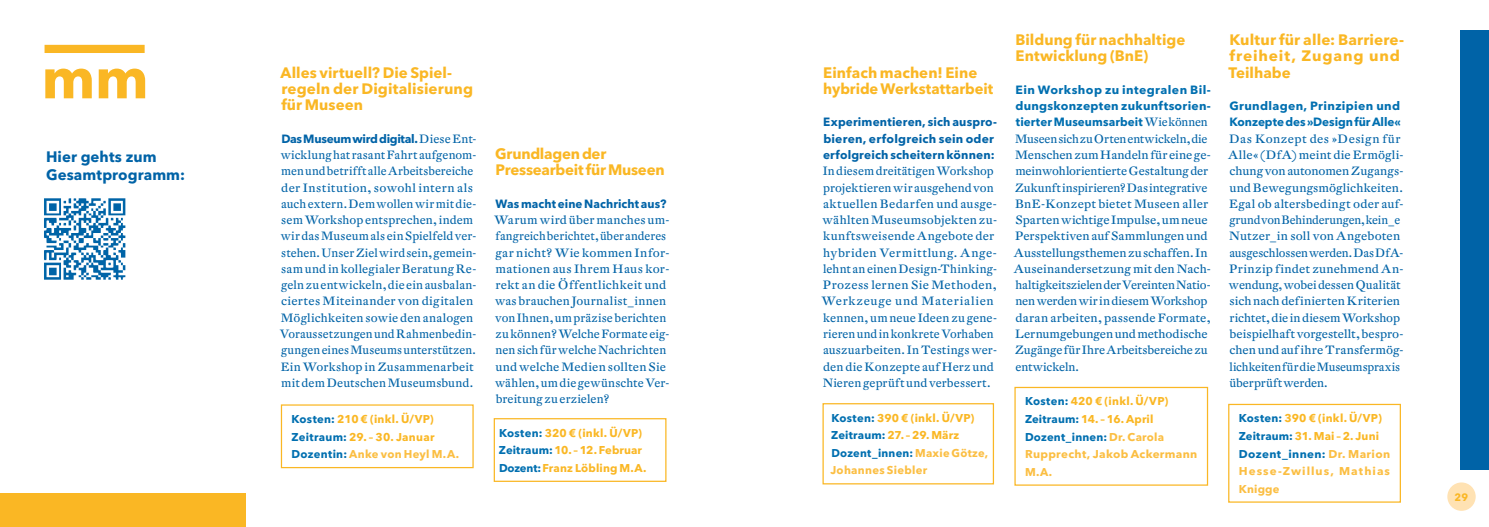
<style>
.page{position:relative;width:1489px;height:527px;background:#fff}
.page>*{position:absolute;margin:0;border:0;box-sizing:border-box;transform-origin:0 0}
.t1{font:700 58px "Avenir Next LT Pro";color:#fab724}
.t2{font:700 15px/16.2px "Avenir Next LT Pro";letter-spacing:.005em;color:#fab724}
.t3{font:700 15px/16.2px "Avenir Next LT Pro";letter-spacing:-.015em;color:#fab724}
.t4{font:700 15px/18.1px "Avenir Next LT Pro";letter-spacing:.005em;color:#0063a7}
.t5{font:11.88px/16.2px "DTL Fleischmann ST";letter-spacing:.005em;color:#0063a7}
.t6{font:700 11.88px/16.2px "Avenir Next LT Pro";letter-spacing:.02em;color:#006fb0}
.t7{font:700 11.88px/16.2px "Avenir Next LT Pro";letter-spacing:.015em;color:#0063a7}
.t8{font:700 11.88px "Avenir Next LT Pro";letter-spacing:-.025em;color:#0063a7}
.t9{font:700 11.25px/17.5px "Avenir Next LT Pro";letter-spacing:.025em;color:#fbbe42}
.t10{font:700 11.25px/17.5px "Avenir Next LT Pro";letter-spacing:.02em;color:#fab724}
.t11{font:700 11.25px/17.5px "Avenir Next LT Pro";letter-spacing:.025em;color:#006fb0}
.t12{font:700 10.62px "Avenir Next LT Pro";color:#fab724}
.s1{font-family:"DTL Fleischmann ST";font-weight:400}
.s2{color:#006fb0}
.s3{color:#fbbe42}
.s4{font-family:"DTL Fleischmann ST";font-weight:400;color:#0063a7}
.s5{color:#fab724}
</style>
<div class="page">
<div style="left:45px;top:45px;width:100px;height:8px;background:#fab724"></div>
<div style="left:281px;top:404px;width:192px;height:64px;border:1px solid #fab724"></div>
<div style="left:493px;top:417px;width:173px;height:64px;border:1px solid #fab724"></div>
<div style="left:822px;top:403px;width:172px;height:81px;border:1px solid #fab724"></div>
<div style="left:1227px;top:403px;width:173px;height:99px;border:1px solid #fab724"></div>
<div style="left:1014px;top:386px;width:193px;height:99px;border:1px solid #fab724"></div>
<div style="left:1459px;top:30px;width:29px;height:439px;background:#0063a7"></div>
<div style="left:0;top:493px;width:245px;height:33px;background:#fab724"></div>
<div style="left:1447px;top:482px;width:28px;height:28px;background:#ffe2b3;border-radius:50%"></div>
<img style="left:44px;top:198px;width:82px;height:82px">
<h1 class="t1" style="left:42px;top:42px;width:108px">mm</h1>
<p class="t4" style="left:46px;top:147px;width:140px">Hier gehts zum<br>Gesamtprogramm:</p>
<p class="t2" style="left:281px;top:64px;width:194px">Alles virtuell? Die Spiel&shy;regeln der Digitalisierung für Museen</p>
<p class="t8" style="left:281px;top:131px;width:196px">Das Museum wird digital. <span class="s1">Diese Ent-</span></p>
<p class="t5" style="left:280px;top:146px;width:198px">wicklung hat rasant Fahrt aufgenom&shy;men und betrifft alle Arbeitsbereiche der Institution, sowohl intern als auch extern. Dem wollen wir mit die&shy;sem Workshop entsprechen, indem wir das Museum als ein Spielfeld ver&shy;stehen. Unser Ziel wird sein, gemein&shy;sam und in kollegialer Beratung Re&shy;geln zu entwickeln, die ein ausbalan&shy;ciertes Miteinander von digitalen Möglichkeiten sowie den analogen Voraussetzungen und Rahmenbedin&shy;gungen eines Museums unterstützen.<br>Ein Workshop in Zusammenarbeit mit dem Deutschen Museumsbund.</p>
<p class="t3" style="left:495px;top:145px;width:171px">Grundlagen der<br>Pressearbeit für Museen</p>
<p class="t7" style="left:495px;top:195px;width:172px">Was macht eine Nachricht aus?</p>
<p class="t5" style="left:494px;top:211px;width:177px">Warum wird über manches um&shy;fangreich berichtet, über anderes gar nicht? Wie kommen Infor&shy;mationen aus Ihrem Haus kor&shy;rekt an die Öffentlichkeit und was brauchen Journalist_innen von Ihnen, um präzise berichten zu können? Welche Formate eig&shy;nen sich für welche Nachrichten und welche Medien sollten Sie wählen, um die gewünschte Ver&shy;breitung zu erzielen?</p>
<p class="t10" style="left:291px;top:410px;width:169px"><span class="s2">Kosten:</span> 210 € (inkl. Ü/VP)<br><span class="s2">Zeitraum:</span> 29. – 30. Januar<br><span class="s2">Dozentin:</span> <span class="s3">Anke von Heyl M.A.</span></p>
<p class="t10" style="left:499px;top:423px;width:149px"><span class="s2">Kosten:</span> 320 € (inkl. Ü/VP)<br><span class="s2">Zeitraum:</span> 10. – 12. Februar<br><span class="s2">Dozent:</span> Franz Löbling M.A.</p>
<p class="t2" style="left:823px;top:64px;width:172px">Einfach machen! Eine hybride Werkstattarbeit</p>
<p class="t7" style="left:823px;top:114px;width:175px">Experimentieren, sich auspro&shy;bieren, erfolgreich sein oder erfolgreich scheitern können:</p>
<p class="t5" style="left:821px;top:163px;width:177px">In diesem dreitätigen Workshop projektieren wir ausgehend von aktuellen Bedarfen und ausge&shy;wählten Museumsobjekten zu&shy;kunftsweisende Angebote der hybriden Vermittlung. Ange&shy;lehnt an einen Design-Thinking-<br>Prozess lernen Sie Methoden,<br>Werkzeuge und Materialien kennen, um neue Ideen zu gene&shy;rieren und in konkrete Vorhaben auszuarbeiten. In Testings wer&shy;den die Konzepte auf Herz und<br>Nieren geprüft und verbessert.</p>
<p class="t2" style="left:1015px;top:31px;width:171px">Bildung für nachhaltige<br>Entwicklung (BnE)</p>
<p class="t6" style="left:1015px;top:81px;width:197px;text-align:justify">Ein Workshop zu integralen Bil&shy;dungskonzepten zukunftsorien&shy;tierter Museumsarbeit <span class="s4">Wie können</span></p>
<p class="t5" style="left:1013px;top:130px;width:198px">Museen sich zu Orten entwickeln, die Menschen zum Handeln für eine ge&shy;meinwohlorientierte Gestaltung der Zukunft inspirieren? Das integrative BnE-Konzept bietet Museen aller Sparten wichtige Impulse, um neue Perspektiven auf Sammlungen und Ausstellungsthemen zu schaffen. In Auseinandersetzung mit den Nach&shy;haltigkeitszielen der Vereinten Natio&shy;nen werden wir in diesem Workshop daran arbeiten, passende Formate, Lernumgebungen und methodische Zugänge für Ihre Arbeitsbereiche zu entwickeln.</p>
<p class="t2" style="left:1228px;top:31px;width:177px">Kultur für alle: Barriere&shy;freiheit, Zugang und<br>Teilhabe</p>
<p class="t6" style="left:1229px;top:98px;width:173px">Grundlagen, Prinzipien und<br>Konzepte des »Design für Alle«</p>
<p class="t5" style="left:1227px;top:130px;width:177px">Das Konzept des »Design für<br>Alle« (DfA) meint die Ermögli&shy;chung von autonomen Zugangs&shy;und Bewegungsmöglichkeiten.<br>Egal ob altersbedingt oder auf&shy;grund von Behinderungen, kein_e<br>Nutzer_in soll von Angeboten ausgeschlossen werden. Das DfA-<br>Prinzip findet zunehmend An&shy;wendung, wobei dessen Qualität sich nach definierten Kriterien richtet, die in diesem Workshop beispielhaft vorgestellt, bespro&shy;chen und auf ihre Transfermög&shy;lichkeiten für die Museumspraxis überprüft werden.</p>
<p class="t9" style="left:1024px;top:392px;width:174px"><span class="s2">Kosten:</span> <span class="s5">420 € (inkl. Ü/VP)<br></span><span class="s2">Zeitraum:</span> <span class="s5">14. – 16. April<br></span><span class="s2">Dozent_innen:</span> Dr. Carola<br>Rupprecht, Jakob Ackermann<br>M.A.</p>
<p class="t11" style="left:830px;top:408px;width:159px">Kosten: <span class="s5">390 € (inkl. Ü/VP)<br></span>Zeitraum: <span class="s5">27. – 29. März<br></span>Dozent_innen: <span class="s3">Maxie Götze,<br>Johannes Siebler</span></p>
<p class="t9" style="left:1238px;top:409px;width:153px"><span class="s2">Kosten:</span> <span class="s5">390 € (inkl. Ü/VP)<br></span><span class="s2">Zeitraum:</span> <span class="s5">31. Mai – 2. Juni<br></span><span class="s2">Dozent_innen:</span> Dr. Marion<br>Hesse-Zwillus, Mathias<br>Knigge</p>
<p class="t12" style="left:1454px;top:490px;width:15px">29</p>
</div>
